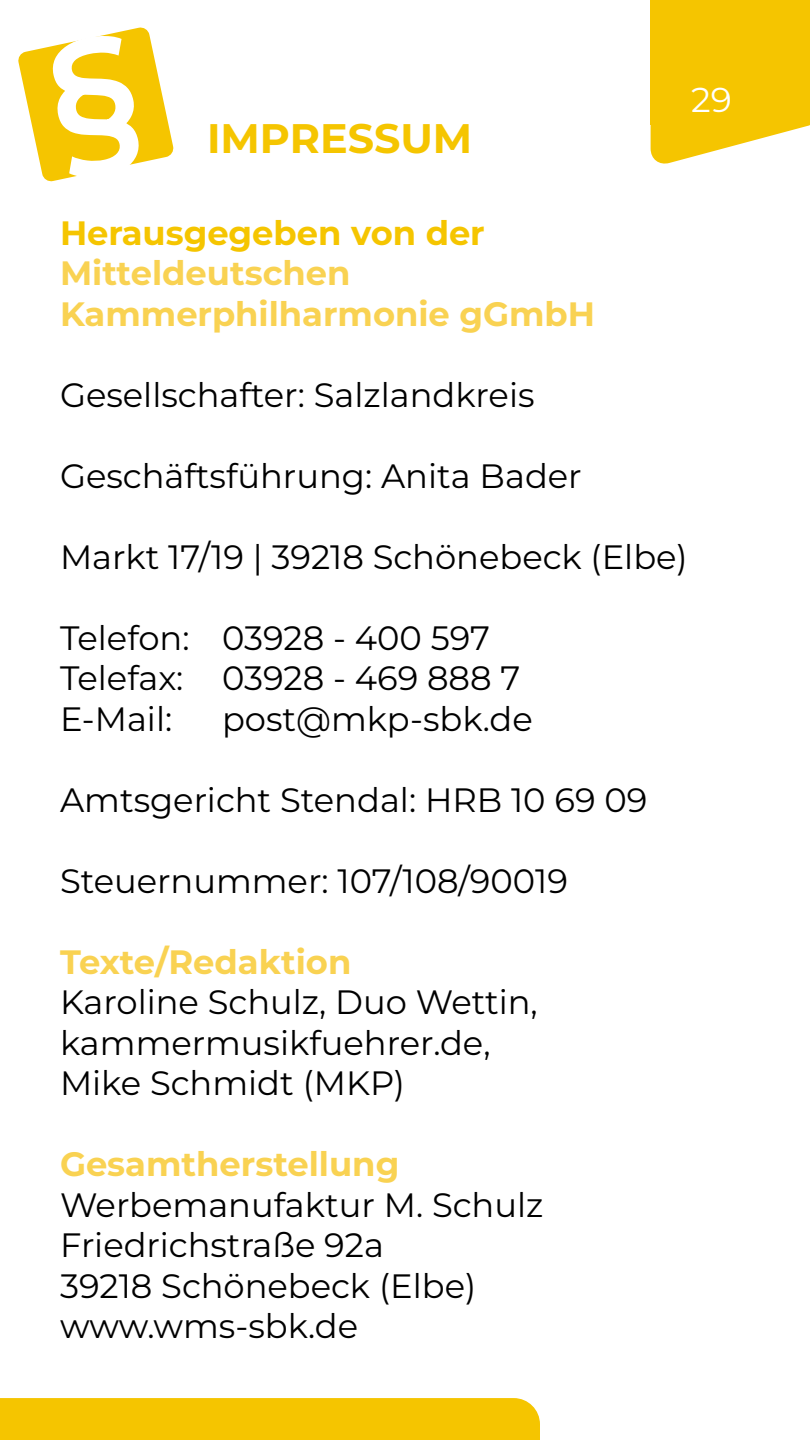
<style>
.page{position:relative;width:810px;height:1440px;background:#fff}
.page>*{position:absolute;margin:0;border:0;box-sizing:border-box;transform-origin:0 0}
.t1{font:700 41.25px "Montserrat";color:#f5c500}
.t2{font:34.5px "Montserrat";color:#fff}
.t3{font:33.75px/40.5px "Montserrat";color:#000}
.t4{font:700 33.75px/40.5px "Montserrat";color:#f9d252}
.t5{font:700 33.75px "Montserrat";color:#f5c500}
</style>
<div class="page">
<div style="left:651px;top:0;width:159px;height:125px;background:#f5c500"></div>
<svg style="left:651px;top:125px;width:159px;height:39px"></svg>
<div style="left:0;top:1398px;width:540px;height:42px;background:#f5c500"></div>
<svg style="left:18px;top:27px;width:156px;height:155px"></svg>
<p class="t1" style="left:207px;top:111px;width:267px">IMPRESSUM</p>
<p class="t5" style="left:60px;top:210px;width:426px">Herausgegeben von der</p>
<p class="t4" style="left:60px;top:252px;width:537px">Mitteldeutschen<br>Kammerphilharmonie gGmbH</p>
<p class="t3" style="left:60px;top:374px;width:476px">Gesellschafter: Salzlandkreis</p>
<p class="t3" style="left:60px;top:455px;width:523px">Geschäftsführung: Anita Bader</p>
<p class="t2" style="left:691px;top:76px;width:42px">29</p>
<p class="t3" style="left:60px;top:536px;width:629px">Markt 17/19 | 39218 Schönebeck (Elbe)</p>
<p class="t3" style="left:60px;top:617px;width:462px">Telefon: 03928 - 400 597<br>Telefax: 03928 - 469 888 7<br>E-Mail:</p>
<p class="t3" style="left:222px;top:698px;width:312px">post@mkp-sbk.de</p>
<p class="t3" style="left:60px;top:779px;width:589px">Amtsgericht Stendal: HRB 10 69 09</p>
<p class="t3" style="left:60px;top:860px;width:509px">Steuernummer: 107/108/90019</p>
<p class="t4" style="left:60px;top:941px;width:293px">Texte/Redaktion</p>
<p class="t3" style="left:60px;top:981px;width:479px">Karoline Schulz, Duo Wettin, kammermusikfuehrer.de,<br>Mike Schmidt (MKP)</p>
<p class="t4" style="left:60px;top:1143px;width:341px">Gesamtherstellung</p>
<p class="t3" style="left:60px;top:1184px;width:485px">Werbemanufaktur M. Schulz<br>Friedrichstraße 92a<br>39218 Schönebeck (Elbe) www.wms-sbk.de</p>
</div>
